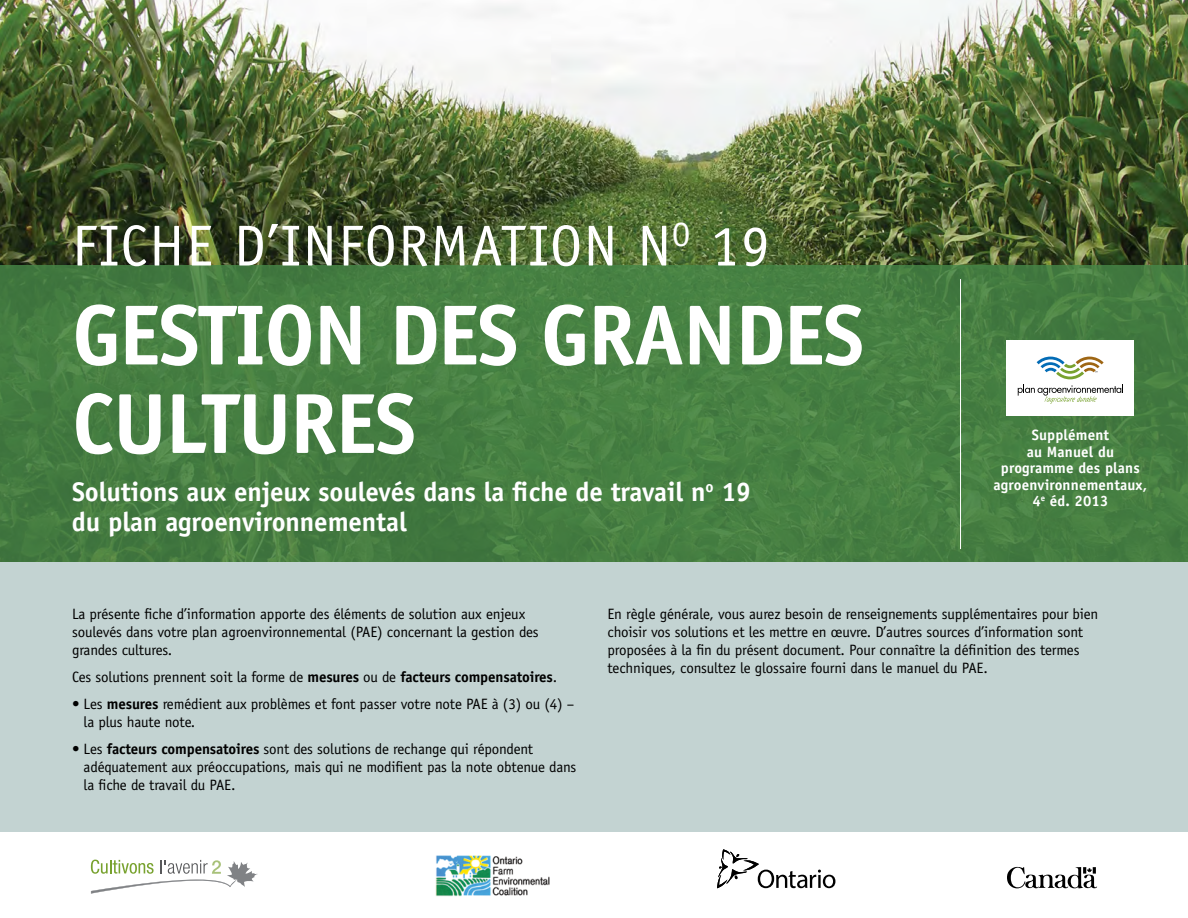
<style>
.page{position:relative;width:1188px;height:918px;background:#fff}
.page>*{position:absolute;margin:0;border:0;box-sizing:border-box;transform-origin:0 0}
.t1{font:700 85.5px/88.5px "Officina Sans";letter-spacing:-.02em;color:#fff}
.t2{font:57.9px "Officina Sans";letter-spacing:.03em;color:#fff}
.t3{font:700 27px/30px "Officina Sans";letter-spacing:-.005em;color:#fff}
.t4{font:15px/18px "Officina Sans";letter-spacing:-.01em;color:#000}
.t5{font:700 15px/16.5px "Officina Sans";letter-spacing:.01em;color:#fff;text-align:center}
.s1{font-weight:700}
</style>
<div class="page">
<img style="left:0;top:0;width:1188px;height:266px">
<div style="left:0;top:266px;width:1188px;height:296px;background:#467f42"></div>
<div style="left:0;top:562px;width:1188px;height:270px;background:#c3d3d2"></div>
<img style="left:436px;top:855px;width:114px;height:41px">
<svg style="left:1007px;top:867px;width:90px;height:21px"></svg>
<svg style="left:717px;top:849px;width:118px;height:39px"></svg>
<svg style="left:91px;top:860px;width:167px;height:34px"></svg>
<hr style="left:960px;top:279px;width:1px;height:270px;background:#fff">
<div style="left:1007px;top:340px;width:127px;height:76px;background:#fff"></div>
<svg style="left:1018px;top:357px;width:105px;height:47px"></svg>
<h2 class="t2" style="left:72px;top:212px;width:700px">FICHE D’INFORMATION N<sup>O</sup> 19</h2>
<h1 class="t1" style="left:72px;top:290px;width:794px">GESTION DES GRANDES<br>CULTURES</h1>
<h3 class="t3" style="left:72px;top:476px;width:681px">Solutions aux enjeux soulevés dans la fiche de travail n<sup>o</sup> 19 du plan agroenvironnemental</h3>
<p class="t5" style="left:994px;top:427px;width:155px">Supplément<br>au Manuel du programme des plans agroenvironnementaux,<br>4<sup>e</sup> éd. 2013</p>
<p class="t4" style="left:72px;top:605px;width:468px">La présente fiche d’information apporte des éléments de solution aux enjeux soulevés dans votre plan agroenvironnemental (PAE) concernant la gestion des grandes cultures.</p>
<p class="t4" style="left:72px;top:668px;width:487px">Ces solutions prennent soit la forme de <span class="s1">mesures</span> ou de <span class="s1">facteurs compensatoires</span>.</p>
<p class="t4" style="left:84px;top:695px;width:492px;text-indent:-12px">• Les <span class="s1">mesures</span> remédient aux problèmes et font passer votre note PAE à (3) ou (4) – la plus haute note.</p>
<p class="t4" style="left:84px;top:740px;width:494px;text-indent:-12px">• Les <span class="s1">facteurs compensatoires</span> sont des solutions de rechange qui répondent adéquatement aux préoccupations, mais qui ne modifient pas la note obtenue dans la fiche de travail du PAE.</p>
<p class="t4" style="left:608px;top:605px;width:492px">En règle générale, vous aurez besoin de renseignements supplémentaires pour bien choisir vos solutions et les mettre en œuvre. D’autres sources d’information sont proposées à la fin du présent document. Pour connaître la définition des termes techniques, consultez le glossaire fourni dans le manuel du PAE.</p>
</div>
